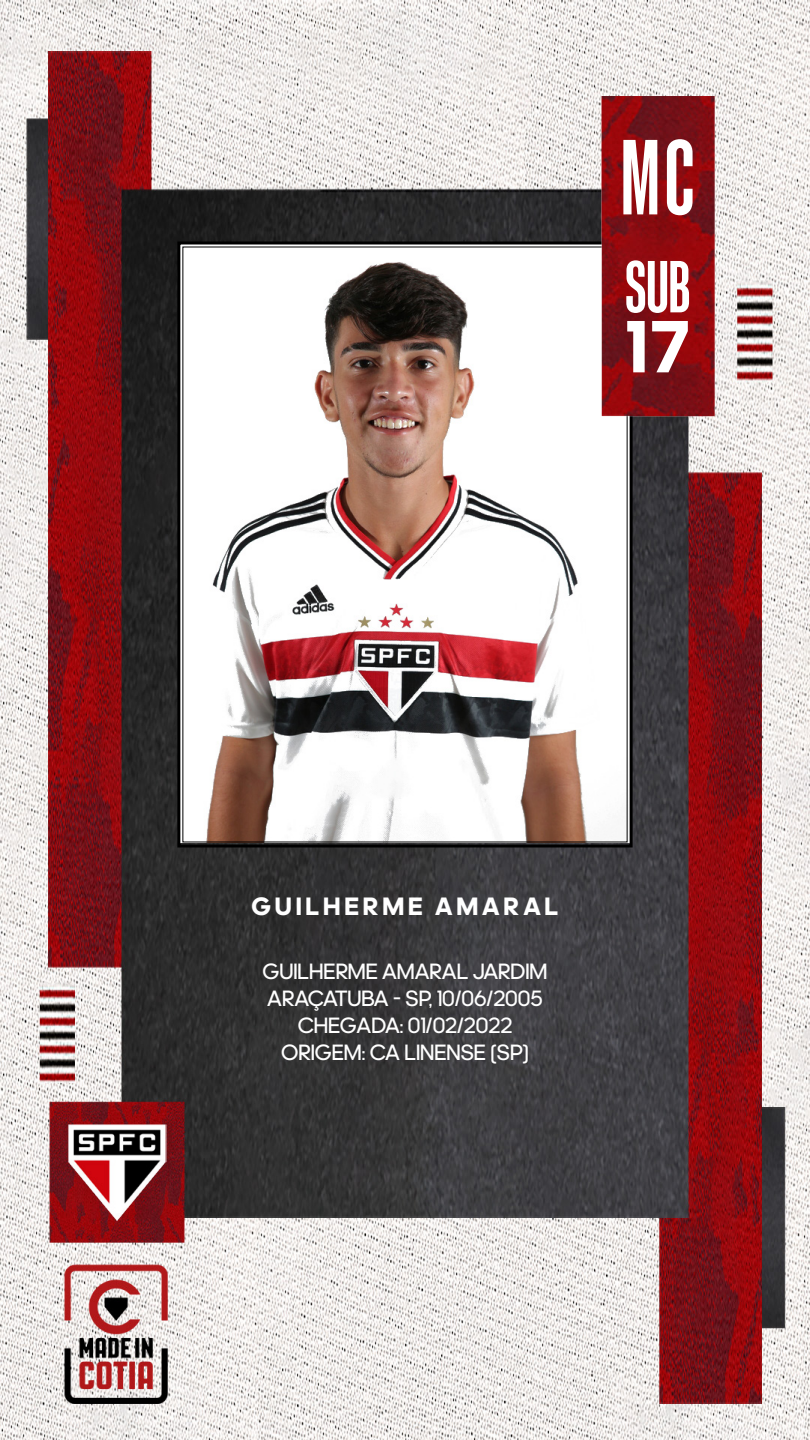
<style>
.page{position:relative;width:810px;height:1440px;background:#fff}
.page>*{position:absolute;margin:0;border:0;box-sizing:border-box;transform-origin:0 0}
.t1{font:700 108.75px "adineue PR Ovariable 100";color:#fff}
.t2{font:75px/60px "adineue PR Ovariable";color:#fff}
.t3{font:25.5px "adineue PR Ovariable";letter-spacing:.15em;color:#fff}
.t4{font:22.5px/27px "adineue PR Ovariable";color:#fff;text-align:center}
</style>
<div class="page">
<img style="left:0;top:0;width:810px;height:1440px">
<svg style="left:176px;top:240px;width:458px;height:609px"></svg>
<img style="left:68px;top:1124px;width:98px;height:99px">
<h1 class="t1" style="left:621px;top:120px;width:75px">MC</h1>
<h2 class="t2" style="left:625px;top:261px;width:66px">SUB<br>17</h2>
<p class="t3" style="left:252px;top:894px;width:308px">GUILHERME AMARAL</p>
<p class="t4" style="left:263px;top:959px;width:286px">GUILHERME AMARAL JARDIM<br>ARAÇATUBA - SP, 10/06/2005<br>CHEGADA: 01/02/2022<br>ORIGEM: CA LINENSE (SP)</p>
</div>
